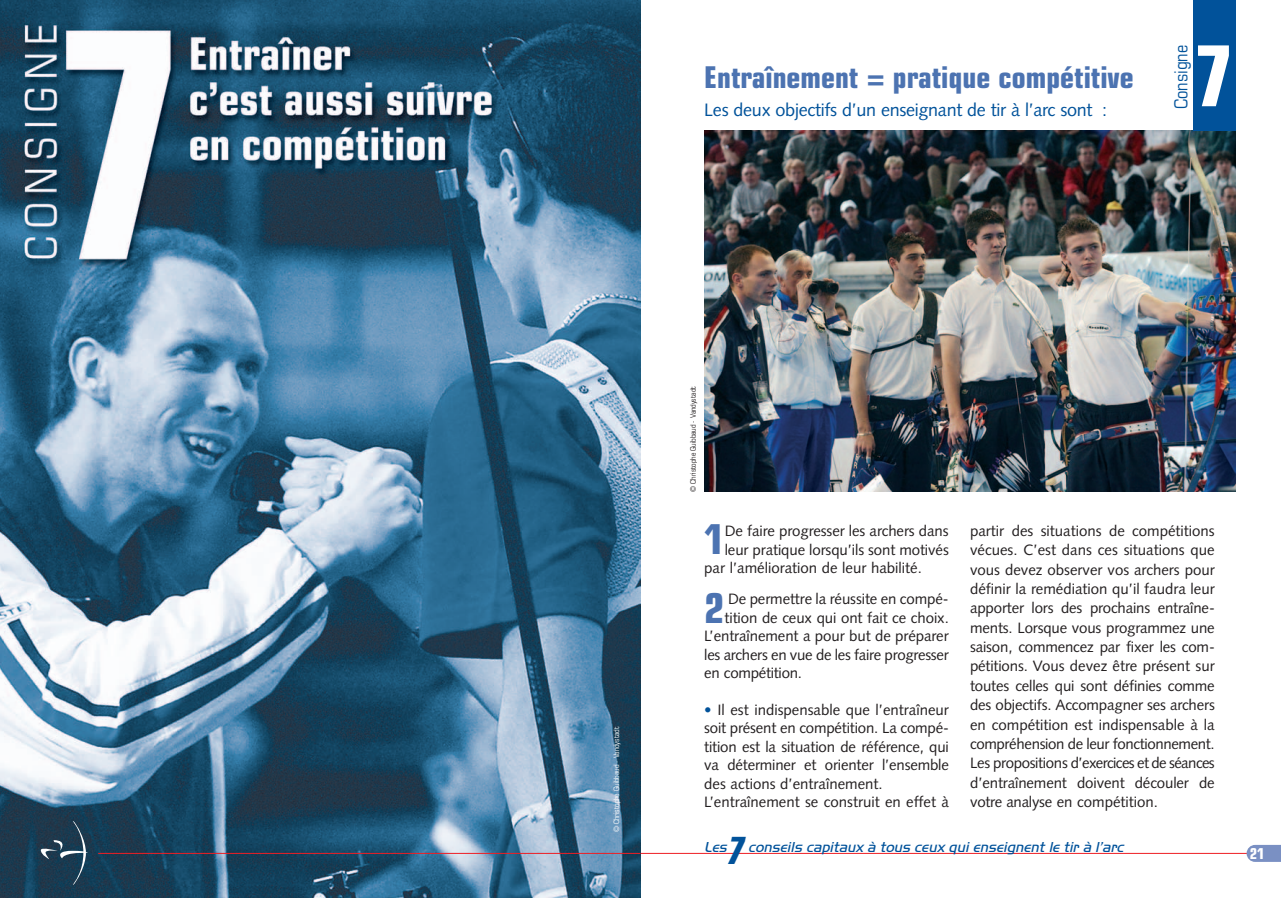
<style>
.page{position:relative;width:1281px;height:898px;background:#fff}
.page>*{position:absolute;margin:0;border:0;box-sizing:border-box;transform-origin:0 0}
.t1{font:700 condensed 84px "Eurostile";color:#fff}
.t2{font:700 condensed 41.25px "Eurostile";color:#4c73b1}
.t3{font:italic 700 condensed 37.5px "Eurostile";color:#01529a}
.t4{font:700 condensed 30px "Eurostile";color:#4c73b1}
.t5{font:18px "Syntax";letter-spacing:-.015em;color:#01529a}
.t6{font:condensed 18px "Eurostile";color:#01529a}
.t7{font:15px/19.4px "Syntax";letter-spacing:-.005em;color:#231f20}
.t8{font:italic 300 15px "Handel Gothic EF";color:#01529a}
.t9{font:700 condensed 15px "Eurostile";color:#fff}
.t10{font:condensed 7.5px "Eurostile";letter-spacing:-.015em;color:#fff}
.t11{font:condensed 7.5px "Eurostile";letter-spacing:-.015em;color:#231f20}
.s1{color:#01529a}
</style>
<div class="page">
<img style="left:0;top:0;width:1281px;height:898px">
<h3 class="t4" style="left:704px;top:67px;width:431px">Entraînement = pratique compétitive</h3>
<p class="t5" style="left:704px;top:103px;width:404px">Les deux objectifs d’un enseignant de tir à l’arc sont :</p>
<p class="t6" style="left:1174px;top:109px;width:66px;rotate:-90deg">Consigne</p>
<h1 class="t1" style="left:1193px;top:45px;width:43px">7</h1>
<p class="t10" style="left:613px;top:832px;width:107px;rotate:-90deg">© Christophe Guibbaud - Vandystadt</p>
<p class="t11" style="left:690px;top:492px;width:107px;rotate:-90deg">© Christophe Guibbaud - Vandystadt</p>
<h2 class="t2" style="left:704px;top:524px;width:22px">1</h2>
<p class="t7" style="left:724px;top:522px;width:225px">De faire progresser les archers dans</p>
<p class="t7" style="left:724px;top:541px;width:226px">leur pratique lorsqu’ils sont motivés</p>
<p class="t7" style="left:704px;top:559px;width:219px">par l’amélioration de leur habilité.</p>
<h2 class="t2" style="left:704px;top:593px;width:22px">2</h2>
<p class="t7" style="left:728px;top:591px;width:222px">De permettre la réussite en compé-</p>
<p class="t7" style="left:724px;top:609px;width:226px">tition de ceux qui ont fait ce choix.</p>
<p class="t7" style="left:704px;top:628px;width:246px">L’entraînement a pour but de préparer</p>
<p class="t7" style="left:704px;top:646px;width:246px">les archers en vue de les faire progresser</p>
<p class="t7" style="left:704px;top:665px;width:99px">en compétition.</p>
<p class="t7" style="left:704px;top:702px;width:246px;line-height:18.5px"><span class="s1">•</span> Il est indispensable que l’entraîneur soit présent en compétition. La compé&shy;tition est la situation de référence, qui va déterminer et orienter l’ensemble des actions d’entraînement.<br>L’entraînement se construit en effet à</p>
<p class="t7" style="left:970px;top:522px;width:246px;text-align:justify">partir des situations de compétitions vécues. C’est dans ces situations que vous devez observer vos archers pour définir la remédiation qu’il faudra leur apporter lors des prochains entraîne&shy;ments. Lorsque vous programmez une saison, commencez par fixer les com&shy;pétitions. Vous devez être présent sur toutes celles qui sont définies comme des objectifs. Accompagner ses archers en compétition est indispensable à la compréhension de leur fonctionnement.<br>Les propositions d’exercices et de séances d’entraînement doivent découler de votre analyse en compétition.</p>
<p class="t8" style="left:704px;top:837px;width:26px">Les</p>
<h3 class="t3" style="left:724px;top:837px;width:28px">7</h3>
<p class="t8" style="left:748px;top:837px;width:379px">conseils capitaux à tous ceux qui enseignent le tir à l’arc</p>
<p class="t9" style="left:1249px;top:848px;width:16px">21</p>
</div>
